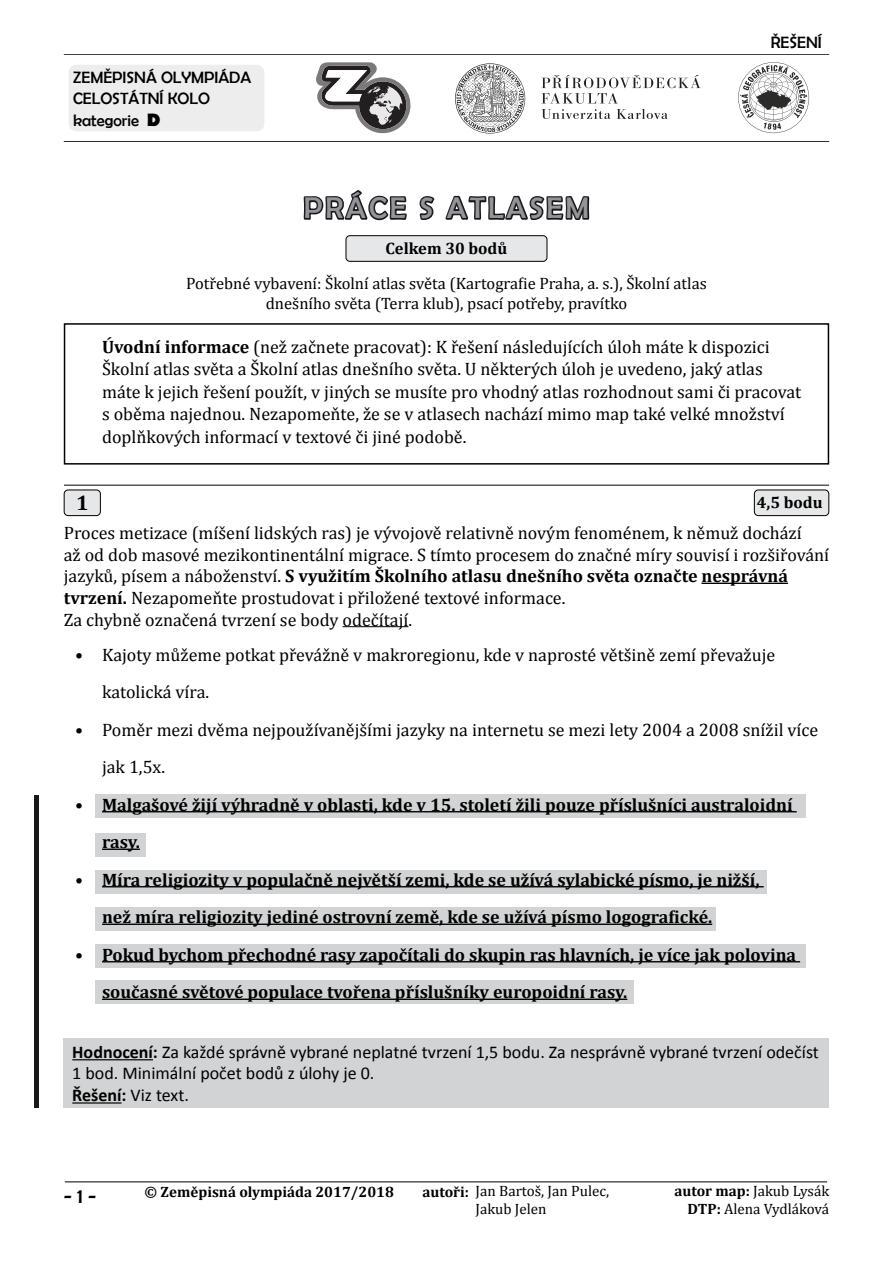
<style>
.page{position:relative;width:893px;height:1263px;background:#fff}
.page>*{position:absolute;margin:0;border:0;box-sizing:border-box;transform-origin:0 0}
.t1{font:30px "Berlin Sans FB";letter-spacing:.1em;color:#939598}
.t2{font:21px "Berlin Sans FB";color:#000}
.t3{font:700 21px "Cambria";color:#000}
.t4{font:18px/22.5px "Cambria";color:#000}
.t5{font:700 18px/37.5px "Cambria";color:#000}
.t6{font:18px/21.6px "Calibri";color:#000}
.t7{font:16.5px/19.8px "Cambria";color:#000;text-align:center}
.t8{font:16.5px/21.3px "Berlin Sans FB";color:#000}
.t9{font:700 16.5px "Cambria";color:#000}
.t10{font:15px/18px "Cambria";color:#000;text-align:right}
.t11{font:700 15px "Cambria";color:#000}
.s1{font-weight:700;font-size:18px}
.s2{font-weight:700}
</style>
<div class="page">
<hr style="left:65px;top:1181px;width:762px;height:1px;background:#000">
<hr style="left:64px;top:141px;width:765px;height:1px;background:#2b2b2a">
<hr style="left:64px;top:54px;width:765px;height:1px;background:#2b2b2a">
<svg style="left:738px;top:62px;width:71px;height:71px"></svg>
<div style="left:69px;top:65px;width:195px;height:66px;background:#ededed;border-radius:8px"></div>
<div style="left:95px;top:795px;width:710px;height:23px;background:#d1d3d4"></div>
<div style="left:95px;top:833px;width:50px;height:23px;background:#d1d3d4"></div>
<div style="left:95px;top:981px;width:539px;height:23px;background:#d1d3d4"></div>
<div style="left:95px;top:944px;width:710px;height:23px;background:#d1d3d4"></div>
<div style="left:95px;top:908px;width:620px;height:23px;background:#d1d3d4"></div>
<div style="left:95px;top:870px;width:671px;height:23px;background:#d1d3d4"></div>
<div style="left:64px;top:323px;width:765px;height:142px;border:2px solid #000"></div>
<svg style="left:303px;top:62px;width:132px;height:194px"></svg>
<svg style="left:445px;top:63px;width:256px;height:193px"></svg>
<div style="left:346px;top:236px;width:201px;height:25px;background:#e6e7e8;border-radius:4px"></div>
<div style="left:346px;top:235px;width:201px;height:27px;border:1px solid #000;border-radius:4px"></div>
<div style="left:754px;top:490px;width:75px;height:26px;background:#e6e7e8;border-radius:4px"></div>
<div style="left:754px;top:490px;width:75px;height:26px;border:1px solid #000;border-radius:4px"></div>
<div style="left:64px;top:490px;width:36px;height:26px;background:#e6e7e8;border-radius:4px"></div>
<div style="left:64px;top:490px;width:37px;height:26px;border:1px solid #000;border-radius:4px"></div>
<hr style="left:64px;top:485px;width:765px;height:1px;background:#000">
<div style="left:34px;top:795px;width:5px;height:312px;background:#1a171b"></div>
<div style="left:64px;top:1038px;width:765px;height:69px;background:#d1d3d4"></div>
<hr style="left:72px;top:1059px;width:81px;height:1px;background:#000">
<hr style="left:72px;top:1102px;width:50px;height:1px;background:#000">
<hr style="left:701px;top:583px;width:87px;height:1px;background:#000">
<hr style="left:343px;top:626px;width:65px;height:1px;background:#000">
<hr style="left:102px;top:811px;width:695px;height:1px;background:#000">
<hr style="left:102px;top:848px;width:38px;height:2px;background:#000">
<hr style="left:102px;top:886px;width:662px;height:1px;background:#000">
<hr style="left:102px;top:923px;width:610px;height:2px;background:#000">
<hr style="left:102px;top:961px;width:698px;height:1px;background:#000">
<hr style="left:102px;top:998px;width:525px;height:2px;background:#000">
<p class="t8" style="left:105px;top:63px;width:7px">ˇ</p>
<p class="t8" style="left:73px;top:67px;width:180px">ZEMEPISNÁ OLYMPIÁDA<br>CELOSTÁTNÍ KOLO kategorie <span class="s1">D</span></p>
<p class="t8" style="left:773px;top:29px;width:7px">ˇ</p>
<p class="t8" style="left:771px;top:32px;width:53px">REŠENÍ</p>
<h1 class="t1" style="left:304px;top:191px;width:287px">PRÁCE S ATLASEM</h1>
<p class="t9" style="left:386px;top:237px;width:123px">Celkem 30 bodů</p>
<p class="t7" style="left:186px;top:274px;width:522px">Potřebné vybavení: Školní atlas světa (Kartografie Praha, a. s.), Školní atlas dnešního světa (Terra klub), psací potřeby, pravítko</p>
<p class="t4" style="left:102px;top:335px;width:701px"><span class="s2">Úvodní informace</span> (než začnete pracovat): K řešení následujících úloh máte k dispozici Školní atlas světa a Školní atlas dnešního světa. U některých úloh je uvedeno, jaký atlas máte k jejich řešení použít, v jiných se musíte pro vhodný atlas rozhodnout sami či pracovat s oběma najednou. Nezapomeňte, že se v atlasech nachází mimo map také velké množství doplňkových informací v textové či jiné podobě.</p>
<p class="t3" style="left:76px;top:488px;width:14px">1</p>
<p class="t9" style="left:757px;top:491px;width:67px">4,5 bodu</p>
<p class="t4" style="left:64px;top:522px;width:767px;line-height:21.6px">Proces metizace (míšení lidských ras) je vývojově relativně novým fenoménem, k němuž dochází<br>až od dob masové mezikontinentální migrace. S tímto procesem do značné míry souvisí i rozšiřování jazyků, písem a náboženství. <span class="s2">S využitím Školního atlasu dnešního světa označte nesprávná tvrzení.</span> Nezapomeňte prostudovat i přiložené textové informace.<br>Za chybně označená tvrzení se body odečítají.</p>
<p class="t4" style="left:102px;top:636px;width:675px;line-height:37.5px;text-indent:-27px">• Kajoty můžeme potkat převážně v makroregionu, kde v naprosté většině zemí převažuje katolická víra.</p>
<p class="t4" style="left:102px;top:711px;width:718px;line-height:37.5px;text-indent:-27px">• Poměr mezi dvěma nejpoužívanějšími jazyky na internetu se mezi lety 2004 a 2008 snížil více jak 1,5x.</p>
<p class="t5" style="left:102px;top:785px;width:692px;text-indent:-27px">• Malgašové žijí výhradně v oblasti, kde v 15. století žili pouze příslušníci australoidní rasy.</p>
<p class="t5" style="left:102px;top:860px;width:659px;text-indent:-27px">• Míra religiozity v populačně největší zemi, kde se užívá sylabické písmo, je nižší, než míra religiozity jediné ostrovní země, kde se užívá písmo logografické.</p>
<p class="t5" style="left:102px;top:935px;width:696px;text-indent:-27px">• Pokud bychom přechodné rasy započítali do skupin ras hlavních, je více jak polovina současné světové populace tvořena příslušníky europoidní rasy.</p>
<p class="t6" style="left:72px;top:1041px;width:748px"><span class="s2">Hodnocení:</span> Za každé správně vybrané neplatné tvrzení 1,5 bodu. Za nesprávně vybrané tvrzení odečíst<br>1 bod. Minimální počet bodů z úlohy je 0.<br><span class="s2">Řešení:</span> Viz text.</p>
<p class="t2" style="left:64px;top:1184px;width:34px">- 1 -</p>
<p class="t11" style="left:145px;top:1182px;width:251px">© Zeměpisná olympiáda 2017/2018</p>
<p class="t10" style="left:422px;top:1182px;width:188px"><span class="s2">autoři:</span> Jan Bartoš, Jan Pulec,</p>
<p class="t10" style="left:674px;top:1182px;width:156px"><span class="s2">autor map:</span> Jakub Lysák<br><span class="s2">DTP:</span> Alena Vydláková</p>
<p class="t10" style="left:476px;top:1200px;width:73px">Jakub Jelen</p>
</div>
